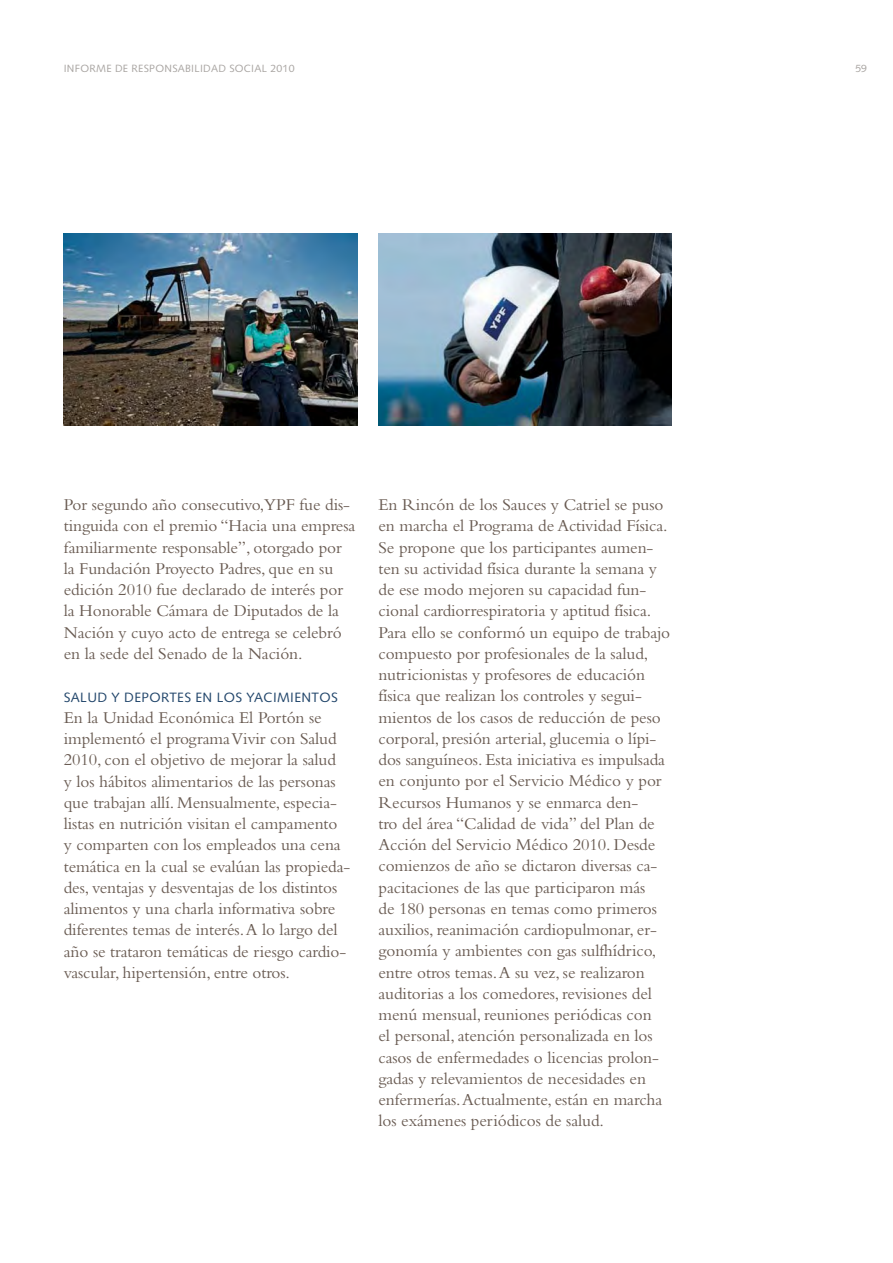
<style>
.page{position:relative;width:893px;height:1263px;background:#fff}
.page>*{position:absolute;margin:0;border:0;box-sizing:border-box;transform-origin:0 0}
.t1{font:17.25px/21.3px "Bembo";letter-spacing:-.005em;color:#695b52}
.t2{font:13.5px "Syntax LT Std";letter-spacing:.025em;color:#22466b}
.t3{font:10.5px "Syntax LT Std";letter-spacing:.025em;color:#a9a5a2}
</style>
<div class="page">
<img style="left:64px;top:234px;width:293px;height:191px">
<img style="left:378px;top:234px;width:294px;height:191px">
<p class="t3" style="left:64px;top:64px;width:232px">INFORME DE RESPONSABILIDAD SOCIAL 2010</p>
<p class="t3" style="left:855px;top:64px;width:13px">59</p>
<p class="t1" style="left:64px;top:496px;width:293px">Por segundo año consecutivo,YPF fue dis&shy;tinguida con el premio “Hacia una empresa familiarmente responsable”, otorgado por la Fundación Proyecto Padres, que en su edición 2010 fue declarado de interés por la Honorable Cámara de Diputados de la Nación y cuyo acto de entrega se celebró en la sede del Senado de la Nación.</p>
<p class="t2" style="left:64px;top:691px;width:276px">SALUD Y DEPORTES EN LOS YACIMIENTOS</p>
<p class="t1" style="left:64px;top:708px;width:288px">En la Unidad Económica El Portón se implementó el programa Vivir con Salud 2010, con el objetivo de mejorar la salud<br>y los hábitos alimentarios de las personas que trabajan allí. Mensualmente, especia&shy;listas en nutrición visitan el campamento<br>y comparten con los empleados una cena temática en la cual se evalúan las propieda&shy;des, ventajas y desventajas de los distintos alimentos y una charla informativa sobre diferentes temas de interés. A lo largo del año se trataron temáticas de riesgo cardio&shy;vascular, hipertensión, entre otros.</p>
<p class="t1" style="left:378px;top:496px;width:293px">En Rincón de los Sauces y Catriel se puso en marcha el Programa de Actividad Física.<br>Se propone que los participantes aumen&shy;ten su actividad física durante la semana y de ese modo mejoren su capacidad fun&shy;cional cardiorrespiratoria y aptitud física.<br>Para ello se conformó un equipo de trabajo compuesto por profesionales de la salud, nutricionistas y profesores de educación física que realizan los controles y segui&shy;mientos de los casos de reducción de peso corporal, presión arterial, glucemia o lípi&shy;dos sanguíneos. Esta iniciativa es impulsada en conjunto por el Servicio Médico y por Recursos Humanos y se enmarca den-<br>tro del área “Calidad de vida” del Plan de Acción del Servicio Médico 2010. Desde comienzos de año se dictaron diversas ca&shy;pacitaciones de las que participaron más<br>de 180 personas en temas como primeros auxilios, reanimación cardiopulmonar, er&shy;gonomía y ambientes con gas sulfhídrico, entre otros temas. A su vez, se realizaron auditorias a los comedores, revisiones del menú mensual, reuniones periódicas con<br>el personal, atención personalizada en los casos de enfermedades o licencias prolon&shy;gadas y relevamientos de necesidades en enfermerías. Actualmente, están en marcha los exámenes periódicos de salud.</p>
</div>
